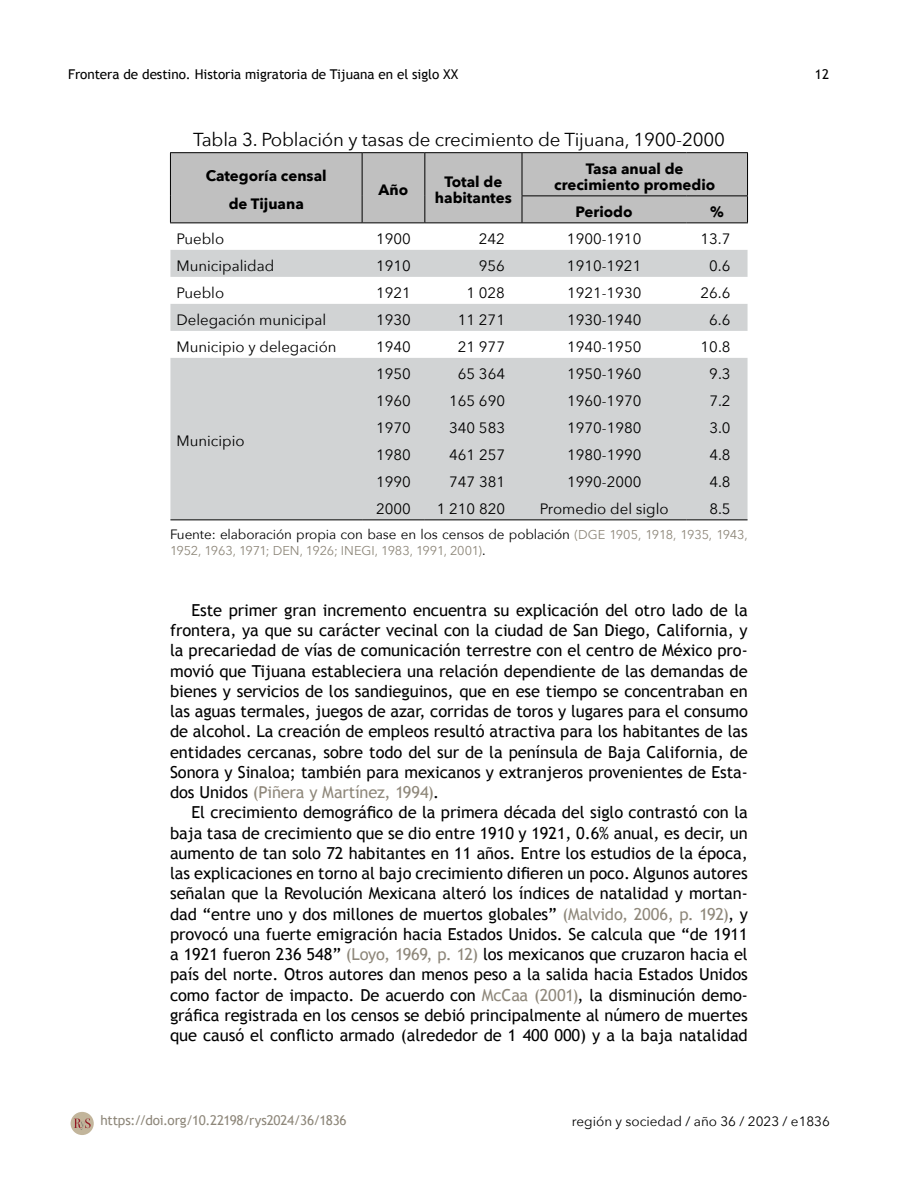
<style>
.page{position:relative;width:918px;height:1188px;background:#fff}
.page>*{position:absolute;margin:0;border:0;box-sizing:border-box;transform-origin:0 0}
.t1{font:18.75px "Avenir Next";letter-spacing:-.01em;color:#000}
.t2{font:16.5px/20.2px "Trebuchet MS";letter-spacing:-.005em;color:#000;text-align:justify}
.t3{font:15px "Avenir Next";color:#000}
.t4{font:700 15px/16.2px "Avenir Next";color:#000;text-align:center}
.t5{font:13.5px "Avenir Next";letter-spacing:-.01em;color:#000}
.t6{font:13.5px "Trebuchet MS";letter-spacing:-.005em;color:#000}
.t7{font:13.5px "Trebuchet MS";letter-spacing:-.01em;color:#8e877a}
.t8{font:12.75px "Avenir Next";letter-spacing:-.015em;color:#8e877a}
.s1{font-size:12.75px;color:#8e877a}
.s2{font-size:13.5px;color:#000}
.s3{color:#8e877a}
</style>
<div class="page">
<div style="left:71px;top:1112px;width:23px;height:23px;background:#c2b59b;border-radius:50%"></div>
<svg style="left:74px;top:1118px;width:17px;height:12px"></svg>
<svg style="left:170px;top:250px;width:578px;height:269px;fill:#d1d3d4"></svg>
<hr style="left:170px;top:152px;width:192px;height:1px;background:#000">
<hr style="left:362px;top:152px;width:63px;height:1px;background:#000">
<hr style="left:425px;top:152px;width:97px;height:1px;background:#000">
<hr style="left:522px;top:152px;width:164px;height:1px;background:#000">
<hr style="left:686px;top:152px;width:62px;height:1px;background:#000">
<div style="left:170px;top:153px;width:578px;height:70px;background:#c0c0c0"></div>
<hr style="left:522px;top:222px;width:164px;height:1px;background:#000">
<hr style="left:686px;top:222px;width:62px;height:1px;background:#000">
<hr style="left:362px;top:519px;width:63px;height:1px;background:#000">
<hr style="left:425px;top:519px;width:97px;height:1px;background:#000">
<hr style="left:522px;top:519px;width:164px;height:1px;background:#000">
<hr style="left:686px;top:519px;width:62px;height:1px;background:#000">
<hr style="left:170px;top:519px;width:192px;height:1px;background:#000">
<p class="t6" style="left:68px;top:66px;width:392px">Frontera de destino. Historia migratoria de Tijuana en el siglo XX</p>
<p class="t6" style="left:815px;top:66px;width:16px">12</p>
<p class="t1" style="left:193px;top:124px;width:533px">Tabla 3. Población y tasas de crecimiento de Tijuana, 1900-2000</p>
<p class="t4" style="left:206px;top:162px;width:122px;line-height:28.2px">Categoría censal de Tijuana</p>
<p class="t4" style="left:554px;top:160px;width:163px">Tasa anual de crecimiento promedio</p>
<p class="t4" style="left:576px;top:203px;width:58px">Periodo</p>
<p class="t4" style="left:710px;top:203px;width:15px">%</p>
<p class="t4" style="left:379px;top:182px;width:31px">Año</p>
<p class="t4" style="left:435px;top:174px;width:78px">Total de habitantes</p>
<p class="t3" style="left:176px;top:226px;width:49px">Pueblo</p>
<p class="t3" style="left:376px;top:226px;width:36px">1900</p>
<p class="t3" style="left:479px;top:226px;width:28px">242</p>
<p class="t3" style="left:567px;top:226px;width:76px">1900-1910</p>
<p class="t3" style="left:701px;top:226px;width:31px">13.7</p>
<p class="t3" style="left:176px;top:253px;width:99px">Municipalidad</p>
<p class="t3" style="left:376px;top:253px;width:36px">1910</p>
<p class="t3" style="left:479px;top:253px;width:28px">956</p>
<p class="t3" style="left:567px;top:253px;width:76px">1910-1921</p>
<p class="t3" style="left:709px;top:253px;width:23px">0.6</p>
<p class="t3" style="left:176px;top:280px;width:49px">Pueblo</p>
<p class="t3" style="left:376px;top:280px;width:36px">1921</p>
<p class="t3" style="left:466px;top:280px;width:40px">1 028</p>
<p class="t3" style="left:567px;top:280px;width:76px">1921-1930</p>
<p class="t3" style="left:701px;top:280px;width:31px">26.6</p>
<p class="t3" style="left:176px;top:307px;width:151px">Delegación municipal</p>
<p class="t3" style="left:376px;top:307px;width:36px">1930</p>
<p class="t3" style="left:458px;top:307px;width:49px">11 271</p>
<p class="t3" style="left:567px;top:307px;width:76px">1930-1940</p>
<p class="t3" style="left:709px;top:307px;width:23px">6.6</p>
<p class="t3" style="left:177px;top:334px;width:162px">Municipio y delegación</p>
<p class="t3" style="left:376px;top:334px;width:36px">1940</p>
<p class="t3" style="left:458px;top:334px;width:49px">21 977</p>
<p class="t3" style="left:567px;top:334px;width:76px">1940-1950</p>
<p class="t3" style="left:701px;top:334px;width:32px">10.8</p>
<p class="t3" style="left:376px;top:361px;width:36px">1950</p>
<p class="t3" style="left:458px;top:361px;width:49px">65 364</p>
<p class="t3" style="left:567px;top:361px;width:76px">1950-1960</p>
<p class="t3" style="left:709px;top:361px;width:23px">9.3</p>
<p class="t3" style="left:376px;top:388px;width:36px">1960</p>
<p class="t3" style="left:449px;top:388px;width:57px">165 690</p>
<p class="t3" style="left:567px;top:388px;width:76px">1960-1970</p>
<p class="t3" style="left:709px;top:388px;width:23px">7.2</p>
<p class="t3" style="left:376px;top:415px;width:36px">1970</p>
<p class="t3" style="left:449px;top:415px;width:57px">340 583</p>
<p class="t3" style="left:567px;top:415px;width:76px">1970-1980</p>
<p class="t3" style="left:709px;top:415px;width:23px">3.0</p>
<p class="t3" style="left:376px;top:442px;width:36px">1980</p>
<p class="t3" style="left:449px;top:442px;width:57px">461 257</p>
<p class="t3" style="left:567px;top:442px;width:76px">1980-1990</p>
<p class="t3" style="left:709px;top:442px;width:23px">4.8</p>
<p class="t3" style="left:376px;top:469px;width:36px">1990</p>
<p class="t3" style="left:449px;top:469px;width:57px">747 381</p>
<p class="t3" style="left:567px;top:469px;width:76px">1990-2000</p>
<p class="t3" style="left:709px;top:469px;width:23px">4.8</p>
<p class="t3" style="left:376px;top:496px;width:36px">2000</p>
<p class="t3" style="left:437px;top:496px;width:70px">1 210 820</p>
<p class="t3" style="left:540px;top:496px;width:130px">Promedio del siglo</p>
<p class="t3" style="left:709px;top:496px;width:23px">8.5</p>
<p class="t5" style="left:170px;top:523px;width:579px">Fuente: elaboración propia con base en los censos de población <span class="s1">(DGE 1905, 1918, 1935, 1943,</span></p>
<p class="t8" style="left:170px;top:540px;width:317px">1952, 1963, 1971; DEN, 1926; INEGI, 1983, 1991, 2001)<span class="s2">.</span></p>
<p class="t3" style="left:177px;top:428px;width:70px">Municipio</p>
<p class="t2" style="left:170px;top:600px;width:579px;text-indent:21px">Este primer gran incremento encuentra su explicación del otro lado de la frontera, ya que su carácter vecinal con la ciudad de San Diego, California, y la precariedad de vías de comunicación terrestre con el centro de México pro&shy;movió que Tijuana estableciera una relación dependiente de las demandas de bienes y servicios de los sandieguinos, que en ese tiempo se concentraban en las aguas termales, juegos de azar, corridas de toros y lugares para el consumo de alcohol. La creación de empleos resultó atractiva para los habitantes de las entidades cercanas, sobre todo del sur de la península de Baja California, de Sonora y Sinaloa; también para mexicanos y extranjeros provenientes de Esta&shy;dos Unidos <span class="s3">(Piñera y Martínez, 1994)</span>.</p>
<p class="t2" style="left:170px;top:803px;width:579px;text-indent:21px">El crecimiento demográfico de la primera década del siglo contrastó con la baja tasa de crecimiento que se dio entre 1910 y 1921, 0.6% anual, es decir, un aumento de tan solo 72 habitantes en 11 años. Entre los estudios de la época, las explicaciones en torno al bajo crecimiento difieren un poco. Algunos autores señalan que la Revolución Mexicana alteró los índices de natalidad y mortan&shy;dad “entre uno y dos millones de muertos globales” <span class="s3">(Malvido, 2006, p. 192)</span>, y provocó una fuerte emigración hacia Estados Unidos. Se calcula que “de 1911 a 1921 fueron 236 548” <span class="s3">(Loyo, 1969, p. 12)</span> los mexicanos que cruzaron hacia el país del norte. Otros autores dan menos peso a la salida hacia Estados Unidos como factor de impacto. De acuerdo con <span class="s3">McCaa (2001)</span>, la disminución demo&shy;gráfica registrada en los censos se debió principalmente al número de muertes que causó el conflicto armado (alrededor de 1 400 000) y a la baja natalidad</p>
<p class="t7" style="left:101px;top:1112px;width:248px">https://doi.org/10.22198/rys2024/36/1836</p>
<p class="t5" style="left:572px;top:1110px;width:260px">región y sociedad / año 36 / 2023 / e1836</p>
</div>
